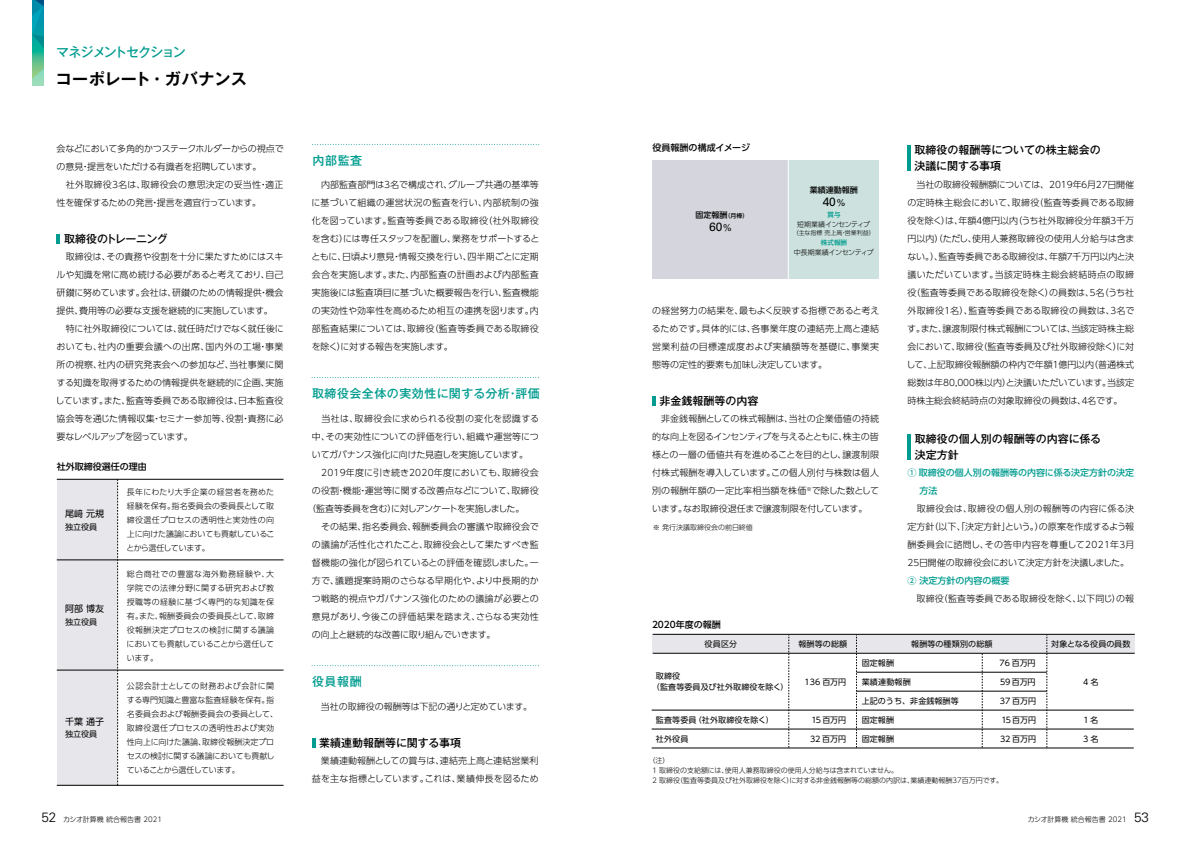
<style>
.page{position:relative;width:1191px;height:842px;background:#fff}
.page>*{position:absolute;margin:0;border:0;box-sizing:border-box;transform-origin:0 0}
.t1{font:700 16px "Gothic MB101 Pro De";letter-spacing:.02em;color:#000}
.t2{font:500 13px "Gothic MB101 Pro";letter-spacing:-.085em;color:#009c8f}
.t3{font:500 12px "Gothic MB101 Pro";letter-spacing:.04em;color:#009c8f}
.t4{font:12px "Univers LT Std";color:#000}
.t5{font:500 11px/16px "Gothic MB101 Pro";color:#000}
.t6{font:500 11px "Gothic MB101 Pro";letter-spacing:-.025em;color:#000}
.t7{font:300 9px/18px "UD Shin Go Pro";color:#000;text-align:justify}
.t8{font:300 9px "UD Shin Go Pro";letter-spacing:.035em;color:#000}
.t9{font:300 9px "UD Shin Go Pro";letter-spacing:-.035em;color:#000}
.t10{font:500 9px/18px "UD Shin Go Pro";color:#009c8f}
.t11{font:500 9px "UD Shin Go Pro";color:#000}
.t12{font:300 9px "UD Shin Go Pro";letter-spacing:.03em;color:#000}
.t13{font:300 9px "UD Shin Go Pro";letter-spacing:.025em;color:#000}
.t14{font:300 9px "UD Shin Go Pro";letter-spacing:-.02em;color:#000}
.t15{font:9px "UD Shin Go Pro";color:#000}
.t16{font:300 8px/14px "UD Shin Go Pro";letter-spacing:-.005em;color:#000;text-align:justify}
.t17{font:8px/10.6px "UD Shin Go Pro";letter-spacing:.01em;color:#000}
.t18{font:500 8px "UD Shin Go Pro";color:#000}
.t19{font:8px "UD Shin Go Pro";letter-spacing:-.015em;color:#000}
.t20{font:300 7px/10px "UD Shin Go Pro";color:#000}
.t21{font:300 7px "UD Shin Go Pro";letter-spacing:-.065em;color:#000}
.t22{font:500 6.5px "UD Shin Go Pro";color:#009c8f}
.t23{font:300 6px "UD Shin Go Pro";color:#000}
.s1{font-size:6px}
.s2{font-size:9.6px}
.s3{font-family:"Univers LT Std";font-size:13.5px}
</style>
<div class="page">
<div style="left:57px;top:479px;width:61px;height:306px;background:#e7e7eb"></div>
<div style="left:652px;top:634px;width:482px;height:19px;background:#e7e7eb"></div>
<svg style="left:788px;top:635px;width:1px;height:112px"></svg>
<svg style="left:1046px;top:635px;width:1px;height:112px"></svg>
<svg style="left:982px;top:654px;width:1px;height:93px"></svg>
<svg style="left:856px;top:635px;width:1px;height:112px"></svg>
<hr style="left:652px;top:653px;width:482px;height:1px;background:#000">
<hr style="left:856px;top:672px;width:190px;height:1px;background:#000">
<hr style="left:856px;top:691px;width:190px;height:1px;background:#000">
<hr style="left:651px;top:710px;width:482px;height:1px;background:#000">
<hr style="left:651px;top:729px;width:482px;height:1px;background:#000">
<hr style="left:651px;top:748px;width:482px;height:1px;background:#000">
<hr style="left:652px;top:634px;width:482px;height:1px;background:#000">
<div style="left:652px;top:160px;width:136px;height:119px;background:#d5d6dd"></div>
<div style="left:788px;top:160px;width:90px;height:119px;background:#cde2de"></div>
<hr style="left:57px;top:479px;width:226px;height:1px;background:#000">
<hr style="left:57px;top:560px;width:226px;height:1px;background:#000">
<hr style="left:57px;top:670px;width:226px;height:1px;background:#000">
<hr style="left:57px;top:785px;width:226px;height:1px;background:#000">
<svg style="left:117px;top:479px;width:1px;height:306px"></svg>
<svg style="left:57px;top:234px;width:3px;height:10px"></svg>
<svg style="left:312px;top:738px;width:3px;height:10px"></svg>
<svg style="left:652px;top:396px;width:3px;height:10px"></svg>
<hr style="left:907px;top:146px;width:3px;height:25px;background:#009c8f">
<hr style="left:907px;top:434px;width:3px;height:25px;background:#009c8f">
<svg style="left:312px;top:144px;width:227px;height:1px"></svg>
<svg style="left:312px;top:377px;width:227px;height:1px"></svg>
<svg style="left:312px;top:665px;width:227px;height:1px"></svg>
<svg style="left:32px;top:0;width:12px;height:86px"></svg>
<hr style="left:788px;top:157px;width:1px;height:124px;background:#fff">
<h2 class="t2" style="left:56px;top:41px;width:131px">マネジメントセクション</h2>
<h1 class="t1" style="left:56px;top:65px;width:193px">コーポレート・ガバナンス</h1>
<p class="t7" style="left:57px;top:140px;width:228px;text-align:left">会などにおいて多角的かつステークホルダーからの視点での意見・提言をいただける有識者を招聘しています。<br>　社外取締役3名は、取締役会の意思決定の妥当性・適正性を確保するための発言・提言を適宜行っています。</p>
<p class="t6" style="left:64px;top:229px;width:105px">取締役のトレーニング</p>
<p class="t7" style="left:56px;top:248px;width:230px;text-align:left">　取締役は、その責務や役割を十分に果たすためにはスキルや知識を常に高め続ける必要があると考えており、自己研鑚に努めています。会社は、研鑚のための情報提供・機会提供、費用等の必要な支援を継続的に実施しています。<br>　特に社外取締役については、就任時だけでなく就任後においても、社内の重要会議への出席、国内外の工場・事業所の視察、社内の研究発表会への参加など、当社事業に関する知識を取得するための情報提供を継続的に企画、実施しています。また、監査等委員である取締役は、日本監査役協会等を通じた情報収集・セミナー参加等、役割・責務に必要なレベルアップを図っています。</p>
<p class="t11" style="left:57px;top:459px;width:92px">社外取締役選任の理由</p>
<p class="t15" style="left:65px;top:507px;width:40px">尾﨑 元規</p>
<p class="t17" style="left:65px;top:522px;width:33px">独立役員</p>
<p class="t15" style="left:65px;top:601px;width:40px">阿部 博友</p>
<p class="t17" style="left:65px;top:616px;width:33px">独立役員</p>
<p class="t15" style="left:65px;top:714px;width:40px">千葉 通子</p>
<p class="t17" style="left:65px;top:729px;width:33px">独立役員</p>
<p class="t16" style="left:126px;top:485px;width:150px">長年にわたり大手企業の経営者を務めた経験を保有。指名委員会の委員長として取締役選任プロセスの透明性と実効性の向上に向けた議論においても貢献していることから選任しています。</p>
<p class="t16" style="left:127px;top:567px;width:149px">総合商社での豊富な海外勤務経験や、大学院での法律分野に関する研究および教授職等の経験に基づく専門的な知識を保有。また、報酬委員会の委員長として、取締役報酬決定プロセスの検討に関する議論においても貢献していることから選任しています。</p>
<p class="t16" style="left:127px;top:678px;width:153px;text-align:left">公認会計士としての財務および会計に関する専門知識と豊富な監査経験を保有。指名委員会および報酬委員会の委員として、取締役選任プロセスの透明性および実効性向上に向けた議論、取締役報酬決定プロセスの検討に関する議論においても貢献していることから選任しています。</p>
<h3 class="t3" style="left:312px;top:151px;width:51px">内部監査</h3>
<p class="t7" style="left:311px;top:176px;width:229px">　内部監査部門は3名で構成され、グループ共通の基準等に基づいて組織の運営状況の監査を行い、内部統制の強化を図っています。監査等委員である取締役（社外取締役を含む）には専任スタッフを配置し、業務をサポートするとともに、日頃より意見・情報交換を行い、四半期ごとに定期会合を実施します。また、内部監査の計画および内部監査実施後には監査項目に基づいた概要報告を行い、監査機能の実効性や効率性を高めるため相互の連携を図ります。内部監査結果については、取締役（監査等委員である取締役を除く）に対する報告を実施します。</p>
<h3 class="t3" style="left:312px;top:384px;width:229px">取締役会全体の実効性に関する分析・評価</h3>
<p class="t8" style="left:312px;top:412px;width:229px">　当社は、取締役会に求められる役割の変化を認識する</p>
<p class="t7" style="left:312px;top:428px;width:228px">中、その実効性についての評価を行い、組織や運営等につ</p>
<p class="t9" style="left:312px;top:448px;width:218px">いてガバナンス強化に向けた見直しを実施しています。</p>
<p class="t12" style="left:312px;top:466px;width:228px">　2019年度に引き続き2020年度においても、取締役会</p>
<p class="t7" style="left:312px;top:482px;width:228px">の役割・機能・運営等に関する改善点などについて、取締役</p>
<p class="t9" style="left:307px;top:502px;width:219px">（監査等委員を含む）に対しアンケートを実施しました。</p>
<p class="t7" style="left:312px;top:518px;width:228px">　その結果、指名委員会、報酬委員会の審議や取締役会で</p>
<p class="t7" style="left:312px;top:536px;width:228px">の議論が活性化されたこと、取締役会として果たすべき監</p>
<p class="t7" style="left:312px;top:554px;width:228px">督機能の強化が図られているとの評価を確認しました。一</p>
<p class="t8" style="left:312px;top:574px;width:228px">方で、議題提案時期のさらなる早期化や、より中長期的か</p>
<p class="t13" style="left:312px;top:592px;width:228px">つ戦略的視点やガバナンス強化のための議論が必要との</p>
<p class="t7" style="left:312px;top:608px;width:228px">意見があり、今後この評価結果を踏まえ、さらなる実効性</p>
<p class="t14" style="left:312px;top:628px;width:185px">の向上と継続的な改善に取り組んでいきます。</p>
<h3 class="t3" style="left:312px;top:672px;width:51px">役員報酬</h3>
<p class="t7" style="left:321px;top:698px;width:213px">当社の取締役の報酬等は下記の通りと定めています。</p>
<p class="t5" style="left:319px;top:733px;width:143px">業績連動報酬等に関する事項</p>
<p class="t7" style="left:312px;top:752px;width:228px;text-align:right">業績連動報酬としての賞与は、連結売上高と連結営業利益を主な指標としています。これは、業績伸長を図るため</p>
<p class="t11" style="left:652px;top:140px;width:99px">役員報酬の構成イメージ</p>
<p class="t18" style="left:695px;top:209px;width:54px">固定報酬<span class="s1">（月棒）</span></p>
<h3 class="t4" style="left:709px;top:219px;width:24px">60<span class="s2">%</span></h3>
<p class="t18" style="left:810px;top:184px;width:49px">業績連動報酬</p>
<p class="t22" style="left:827px;top:210px;width:14px">賞与</p>
<p class="t21" style="left:797px;top:218px;width:74px">短期業績インセンティブ</p>
<p class="t23" style="left:792px;top:228px;width:84px">（主な指標 売上高・営業利益）</p>
<p class="t22" style="left:821px;top:238px;width:27px">株式報酬</p>
<p class="t21" style="left:794px;top:246px;width:81px">中長期業績インセンティブ</p>
<h3 class="t4" style="left:822px;top:194px;width:24px">40<span class="s2">%</span></h3>
<p class="t7" style="left:652px;top:302px;width:229px">の経営努力の結果を、最もよく反映する指標であると考えるためです。具体的には、各事業年度の連結売上高と連結営業利益の目標達成度および実績額等を基礎に、事業実態等の定性的要素も加味し決定しています。</p>
<p class="t5" style="left:659px;top:391px;width:100px">非金銭報酬等の内容</p>
<p class="t7" style="left:652px;top:410px;width:228px">　非金銭報酬としての株式報酬は、当社の企業価値の持続的な向上を図るインセンティブを与えるとともに、株主の皆様との一層の価値共有を進めることを目的とし、譲渡制限付株式報酬を導入しています。この個人別付与株数は個人別の報酬年額の一定比率相当額を株価<sup>※</sup>で除した数としています。なお取締役退任まで譲渡制限を付しています。</p>
<p class="t20" style="left:653px;top:522px;width:102px">※ 発行決議取締役会の前日終値</p>
<p class="t11" style="left:652px;top:617px;width:70px">2020年度の報酬</p>
<p class="t5" style="left:914px;top:141px;width:188px">取締役の報酬等についての株主総会の決議に関する事項</p>
<p class="t7" style="left:906px;top:176px;width:230px">　当社の取締役報酬額については、2019年６月27日開催の定時株主総会において、取締役（監査等委員である取締役を除く）は、年額４億円以内（うち社外取締役分年額３千万円以内）（ただし、使用人兼務取締役の使用人分給与は含まない。）、監査等委員である取締役は、年額７千万円以内と決議いただいています。当該定時株主総会終結時点の取締役（監査等委員である取締役を除く）の員数は、５名（うち社外取締役１名）、監査等委員である取締役の員数は、３名です。また、譲渡制限付株式報酬については、当該定時株主総会において、取締役（監査等委員及び社外取締役除く）に対して、上記取締役報酬額の枠内で年額１億円以内（普通株式総数は年80,000株以内）と決議いただいています。当該定時株主総会終結時点の対象取締役の員数は、４名です。</p>
<p class="t5" style="left:914px;top:429px;width:188px">取締役の個人別の報酬等の内容に係る決定方針</p>
<p class="t10" style="left:919px;top:464px;width:216px;text-indent:-12px">① 取締役の個人別の報酬等の内容に係る決定方針の決定方法</p>
<p class="t7" style="left:907px;top:500px;width:229px">　取締役会は、取締役の個人別の報酬等の内容に係る決定方針（以下、「決定方針」という。）の原案を作成するよう報酬委員会に諮問し、その答申内容を尊重して2021年３月25日開催の取締役会において決定方針を決議しました。</p>
<p class="t10" style="left:907px;top:572px;width:104px">② 決定方針の内容の概要</p>
<p class="t7" style="left:907px;top:590px;width:228px">　取締役（監査等委員である取締役を除く、以下同じ）の報</p>
<p class="t17" style="left:704px;top:638px;width:34px">役員区分</p>
<p class="t17" style="left:798px;top:638px;width:50px">報酬等の総額</p>
<p class="t17" style="left:911px;top:638px;width:83px">報酬等の種類別の総額</p>
<p class="t19" style="left:1051px;top:637px;width:81px">対象となる役員の員数</p>
<p class="t17" style="left:652px;top:671px;width:138px;text-indent:4px">取締役<br>（監査等委員及び社外取締役を除く）</p>
<p class="t17" style="left:804px;top:676px;width:43px">136 百万円</p>
<p class="t17" style="left:861px;top:657px;width:42px">固定報酬　</p>
<p class="t17" style="left:999px;top:657px;width:38px">76 百万円</p>
<p class="t17" style="left:861px;top:676px;width:61px">業績連動報酬 　</p>
<p class="t17" style="left:1000px;top:676px;width:37px">59 百万円</p>
<p class="t17" style="left:1083px;top:676px;width:17px">4名</p>
<p class="t17" style="left:861px;top:695px;width:98px">上記のうち、非金銭報酬等</p>
<p class="t17" style="left:1000px;top:695px;width:38px">37 百万円</p>
<p class="t17" style="left:656px;top:714px;width:119px">監査等委員（社外取締役を除く）</p>
<p class="t17" style="left:811px;top:714px;width:36px">15 百万円</p>
<p class="t17" style="left:861px;top:714px;width:45px">固定報酬 　</p>
<p class="t17" style="left:1001px;top:714px;width:36px">15 百万円</p>
<p class="t17" style="left:1083px;top:714px;width:16px">1名</p>
<p class="t17" style="left:656px;top:733px;width:34px">社外役員</p>
<p class="t17" style="left:810px;top:733px;width:37px">32 百万円</p>
<p class="t17" style="left:861px;top:733px;width:42px">固定報酬　</p>
<p class="t17" style="left:1000px;top:733px;width:37px">32 百万円</p>
<p class="t17" style="left:1083px;top:733px;width:17px">3名</p>
<p class="t20" style="left:651px;top:755px;width:354px;text-indent:-2px">（注）<br>１ 取締役の支給額には、使用人兼務取締役の使用人分給与は含まれていません。<br>２ 取締役（監査等委員及び社外取締役を除く）に対する非金銭報酬等の総額の内訳は、業績連動報酬37百万円です。</p>
<p class="t20" style="left:42px;top:814px;width:122px"><span class="s3">52</span>　カシオ計算機 統合報告書 2021</p>
<p class="t20" style="left:1021px;top:814px;width:129px">　カシオ計算機 統合報告書 2021　<span class="s3">53</span></p>
</div>
